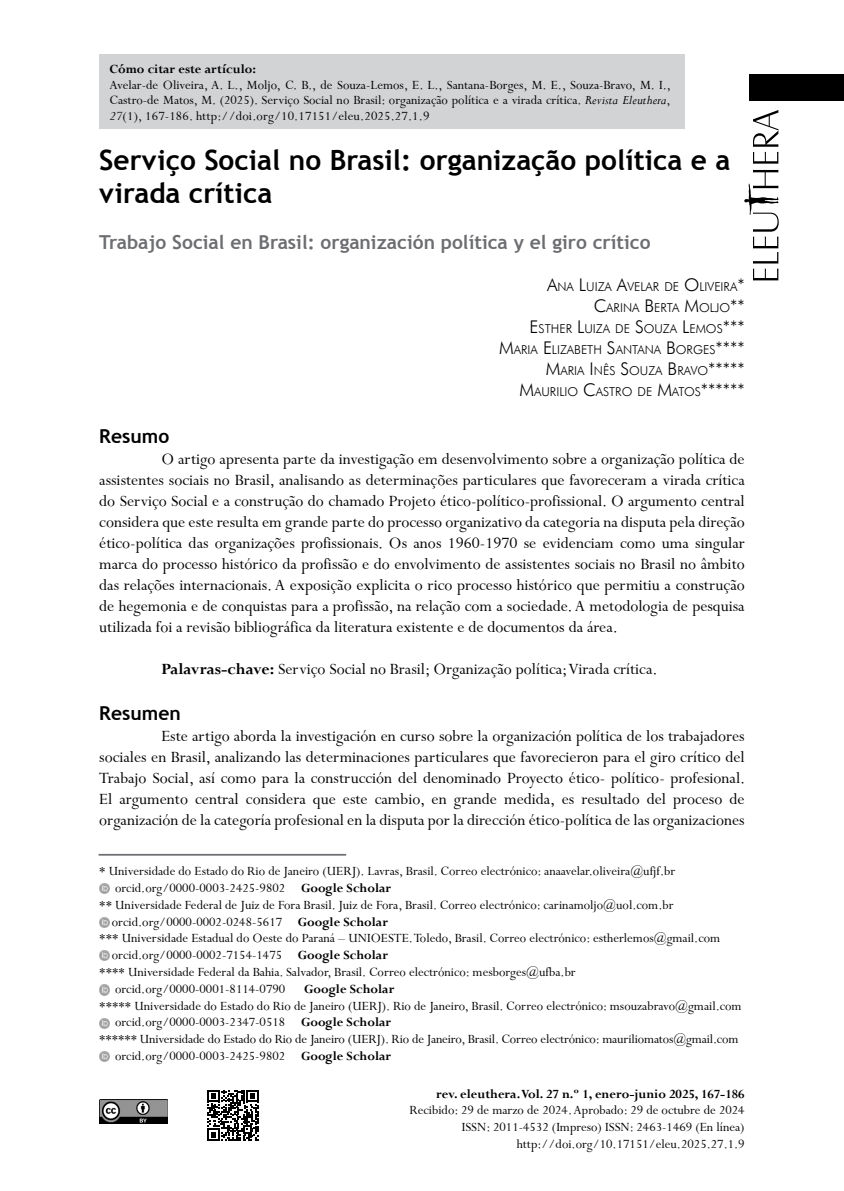
<style>
.page{position:relative;width:844px;height:1191px;background:#fff}
.page>*{position:absolute;margin:0;border:0;box-sizing:border-box;transform-origin:0 0}
.t1{font:700 28px/33.6px "Trebuchet MS";color:#000}
.t2{font:700 19.25px "Trebuchet MS";color:#6d6e71}
.t3{font:700 19.25px "Trebuchet MS";color:#000}
.t4{font:17.5px/21px "Perpetua";color:#000;text-align:justify}
.t5{font:14px/15.8px "Perpetua";color:#000;text-align:justify}
.t6{font:700 14px "Perpetua";color:#000}
.t7{font:300 12.25px/21px "Futura BT";color:#000;text-align:right}
.s1{font-style:italic}
.s2{font-size:17.5px}
.s3{font-weight:700}
</style>
<div class="page">
<div style="left:99px;top:55px;width:586px;height:74px;background:#d1d3d4"></div>
<img style="left:99px;top:1099px;width:68px;height:24px">
<svg style="left:744px;top:110px;width:34px;height:170px"></svg>
<div style="left:749px;top:75px;width:94px;height:26px;background:#000"></div>
<hr style="left:98px;top:854px;width:248px;height:1px;background:#6d6e71">
<svg style="left:99px;top:1051px;width:11px;height:10px"></svg>
<svg style="left:99px;top:1018px;width:11px;height:10px"></svg>
<svg style="left:99px;top:984px;width:11px;height:11px"></svg>
<svg style="left:99px;top:950px;width:11px;height:11px"></svg>
<svg style="left:99px;top:917px;width:11px;height:10px"></svg>
<svg style="left:99px;top:883px;width:11px;height:10px"></svg>
<svg style="left:207px;top:1090px;width:51px;height:50px"></svg>
<p class="t6" style="left:109px;top:60px;width:148px">Cómo citar este artículo:</p>
<p class="t5" style="left:109px;top:77px;width:562px">Avelar-de Oliveira, A. L., Moljo, C. B., de Souza-Lemos, E. L., Santana-Borges, M. E., Souza-Bravo, M. I., Castro-de Matos, M. (2025). Serviço Social no Brasil: organização política e a virada crítica. <span class="s1">Revista Eleuthera</span>, <span class="s1">27</span>(1), 167-186. http://doi.org/10.17151/eleu.2025.27.1.9</p>
<h1 class="t1" style="left:99px;top:143px;width:632px">Serviço Social no Brasil: organização política e a virada crítica</h1>
<p class="t2" style="left:99px;top:230px;width:552px">Trabajo Social en Brasil: organización política y el giro crítico</p>
<p class="t7" style="left:499px;top:276px;width:247px"><span class="s2">A</span>NA <span class="s2">L</span>UIZA <span class="s2">A</span>VELAR DE <span class="s2">O</span>LIVEIRA<span class="s2">*<br>C</span>ARINA <span class="s2">B</span>ERTA <span class="s2">M</span>OLJO<span class="s2">**<br>E</span>STHER <span class="s2">L</span>UIZA DE <span class="s2">S</span>OUZA <span class="s2">L</span>EMOS<span class="s2">***<br>M</span>ARIA <span class="s2">E</span> LIZAB ETH <span class="s2">S</span>ANTANA <span class="s2">B</span>ORGES<span class="s2">****<br>M</span>ARIA <span class="s2">I</span> NÊS <span class="s2">S</span>OUZA <span class="s2">B</span>RAVO<span class="s2">*****<br>M</span>AURILIO <span class="s2">C</span>ASTRO DE <span class="s2">M</span>ATOS<span class="s2">******</span></p>
<p class="t3" style="left:99px;top:424px;width:71px">Resumo</p>
<p class="t4" style="left:99px;top:449px;width:646px;text-indent:62px">O artigo apresenta parte da investigação em desenvolvimento sobre a organização política de assistentes sociais no Brasil, analisando as determinações particulares que favoreceram a virada crítica do Serviço Social e a construção do chamado Projeto ético-político-profissional. O argumento central considera que este resulta em grande parte do processo organizativo da categoria na disputa pela direção ético-política das organizações profissionais. Os anos 1960-1970 se evidenciam como uma singular marca do processo histórico da profissão e do envolvimento de assistentes sociais no Brasil no âmbito das relações internacionais. A exposição explicita o rico processo histórico que permitiu a construção de hegemonia e de conquistas para a profissão, na relação com a sociedade. A metodologia de pesquisa utilizada foi a revisão bibliográfica da literatura existente e de documentos da área.</p>
<p class="t4" style="left:161px;top:659px;width:497px"><span class="s3">Palavras-chave:</span> Serviço Social no Brasil; Organização política; Virada crítica.</p>
<p class="t3" style="left:99px;top:701px;width:83px">Resumen</p>
<p class="t4" style="left:99px;top:726px;width:647px;text-indent:62px">Este artigo aborda la investigación en curso sobre la organización política de los trabajadores sociales en Brasil, analizando las determinaciones particulares que favorecieron para el giro crítico del Trabajo Social, así como para la construcción del denominado Proyecto ético- político- profesional.<br>El argumento central considera que este cambio, en grande medida, es resultado del proceso de organización de la categoría profesional en la disputa por la dirección ético-política de las organizaciones</p>
<p class="t5" style="left:99px;top:863px;width:577px">* Universidade do Estado do Rio de Janeiro (UERJ). Lavras, Brasil. Correo electrónico: anaavelar.oliveira@ufjf.br</p>
<p class="t5" style="left:115px;top:880px;width:277px">orcid.org/0000-0003-2425-9802 <span class="s3">Google Scholar</span></p>
<p class="t5" style="left:99px;top:897px;width:575px">** Universidade Federal de Juiz de Fora Brasil. Juiz de Fora, Brasil. Correo electrónico: carinamoljo@uol.com.br</p>
<p class="t5" style="left:112px;top:914px;width:277px">orcid.org/0000-0002-0248-5617 <span class="s3">Google Scholar</span></p>
<p class="t5" style="left:99px;top:931px;width:622px">*** Universidade Estadual do Oeste do Paraná – UNIOESTE. Toledo, Brasil. Correo electrónico: estherlemos@gmail.com</p>
<p class="t5" style="left:112px;top:947px;width:277px">orcid.org/0000-0002-7154-1475 <span class="s3">Google Scholar</span></p>
<p class="t5" style="left:99px;top:964px;width:478px">**** Universidade Federal da Bahia. Salvador, Brasil. Correo electrónico: mesborges@ufba.br</p>
<p class="t5" style="left:115px;top:981px;width:172px">orcid.org/0000-0001-8114-0790</p>
<p class="t6" style="left:304px;top:980px;width:92px">Google Scholar</p>
<p class="t5" style="left:99px;top:998px;width:643px">***** Universidade do Estado do Rio de Janeiro (UERJ). Rio de Janeiro, Brasil. Correo electrónico: msouzabravo@gmail.com</p>
<p class="t5" style="left:115px;top:1015px;width:277px">orcid.org/0000-0003-2347-0518 <span class="s3">Google Scholar</span></p>
<p class="t5" style="left:99px;top:1031px;width:640px">****** Universidade do Estado do Rio de Janeiro (UERJ). Rio de Janeiro, Brasil. Correo electrónico: mauriliomatos@gmail.com</p>
<p class="t5" style="left:115px;top:1048px;width:277px">orcid.org/0000-0003-2425-9802 <span class="s3">Google Scholar</span></p>
<p class="t6" style="left:436px;top:1084px;width:310px">rev. eleuthera. Vol. 27 n.º 1, enero-junio 2025, 167-186</p>
<p class="t5" style="left:409px;top:1102px;width:336px;line-height:16.8px;text-align:right">Recibido: 29 de marzo de 2024. Aprobado: 29 de octubre de 2024<br>ISSN: 2011-4532 (Impreso) ISSN: 2463-1469 (En línea) http://doi.org/10.17151/eleu.2025.27.1.9</p>
</div>
